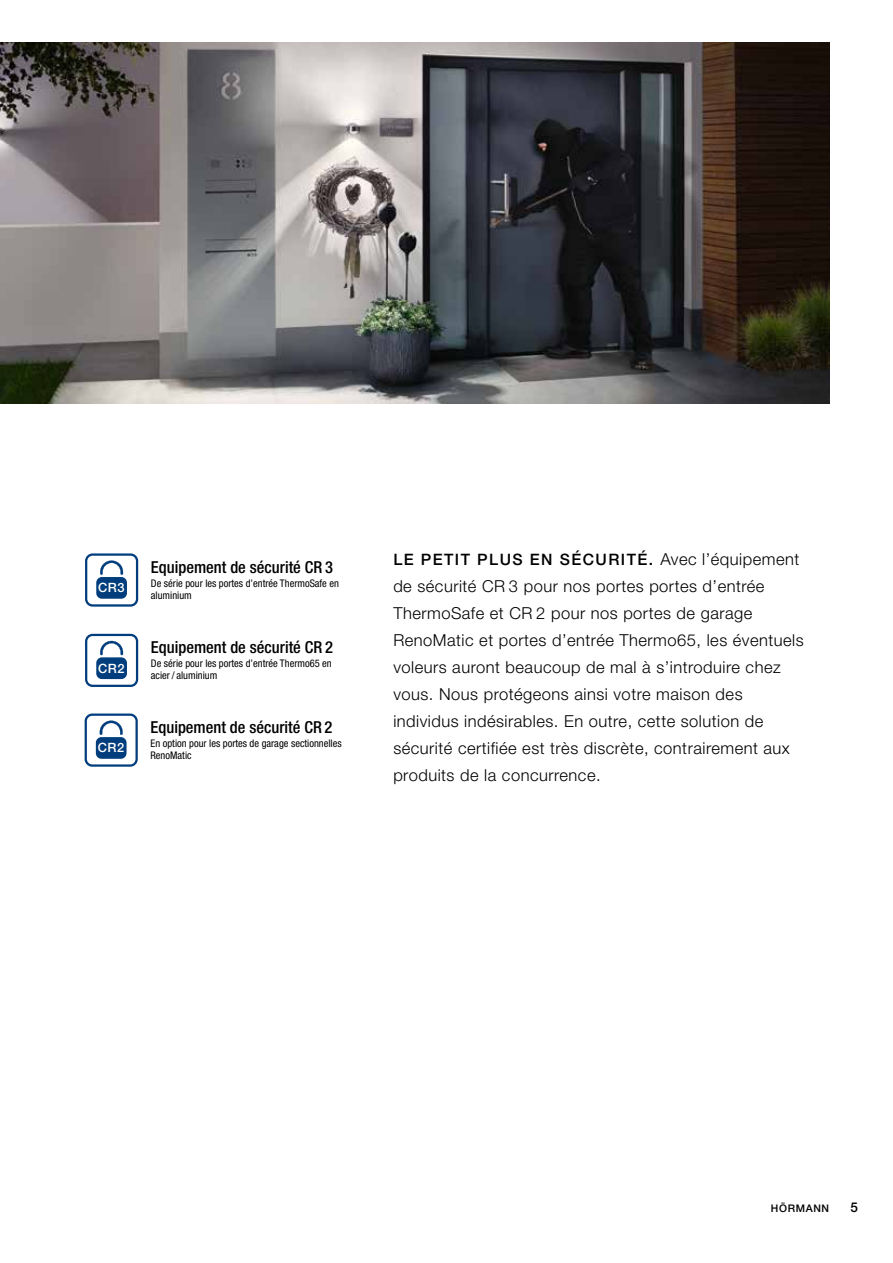
<style>
.page{position:relative;width:893px;height:1263px;background:#fff}
.page>*{position:absolute;margin:0;border:0;box-sizing:border-box;transform-origin:0 0}
.t1{font:300 16.5px/27px "Hoermann Helvetica Neue";letter-spacing:.03em;color:#000}
.t2{font:500 condensed 16.5px "Hoermann Helvetica Neue";color:#000}
.t3{font:500 15.75px "Hoermann Helvetica Neue";letter-spacing:.09em;color:#000}
.t4{font:500 13.5px "Hoermann Helvetica Neue";color:#000}
.t5{font:500 12.75px "Hoermann Helvetica Neue";letter-spacing:.04em;color:#fff}
.t6{font:condensed 10.5px/12px "Hoermann Helvetica Neue";color:#000}
.t7{font:500 10.5px "Hoermann Helvetica Neue";letter-spacing:.06em;color:#000}
.s1{font-weight:300;font-size:16.5px}
</style>
<div class="page">
<div style="left:85px;top:553px;width:53px;height:54px;border:2px solid #003d7c;border-radius:6px"></div>
<div style="left:96px;top:577px;width:31px;height:22px;background:#003d7c;border-radius:6px"></div>
<svg style="left:100px;top:560px;width:23px;height:15px"></svg>
<div style="left:85px;top:713px;width:53px;height:54px;border:2px solid #003d7c;border-radius:6px"></div>
<div style="left:96px;top:737px;width:31px;height:22px;background:#003d7c;border-radius:6px"></div>
<svg style="left:100px;top:720px;width:23px;height:15px"></svg>
<div style="left:85px;top:634px;width:53px;height:53px;border:2px solid #003d7c;border-radius:6px"></div>
<div style="left:96px;top:657px;width:31px;height:22px;background:#003d7c;border-radius:6px"></div>
<svg style="left:100px;top:641px;width:23px;height:14px"></svg>
<img style="left:0;top:43px;width:829px;height:361px">
<p class="t5" style="left:98px;top:579px;width:28px">CR3</p>
<p class="t5" style="left:98px;top:659px;width:28px">CR2</p>
<p class="t5" style="left:98px;top:739px;width:28px">CR2</p>
<p class="t2" style="left:151px;top:556px;width:183px">Equipement de sécurité CR 3</p>
<p class="t6" style="left:151px;top:577px;width:190px">De série pour les portes d’entrée ThermoSafe en aluminium</p>
<p class="t2" style="left:151px;top:636px;width:183px">Equipement de sécurité CR 2</p>
<p class="t6" style="left:151px;top:657px;width:182px">De série pour les portes d’entrée Thermo65 en acier / aluminium</p>
<p class="t2" style="left:151px;top:716px;width:183px">Equipement de sécurité CR 2</p>
<p class="t6" style="left:151px;top:737px;width:193px">En option pour les portes de garage sectionnelles<br>RenoMatic</p>
<p class="t3" style="left:393px;top:549px;width:408px">LE PETIT PLUS EN SÉCURITÉ. <span class="s1">Avec l’équipement</span></p>
<p class="t1" style="left:393px;top:572px;width:412px">de sécurité CR 3 pour nos portes portes d’entrée ThermoSafe et CR 2 pour nos portes de garage RenoMatic et portes d’entrée Thermo65, les éventuels voleurs auront beaucoup de mal à s’introduire chez vous. Nous protégeons ainsi votre maison des individus indésirables. En outre, cette solution de sécurité certifiée est très discrète, contrairement aux produits de la concurrence.</p>
<p class="t7" style="left:771px;top:1201px;width:60px">HÖRMANN</p>
<p class="t4" style="left:850px;top:1198px;width:9px">5</p>
</div>
